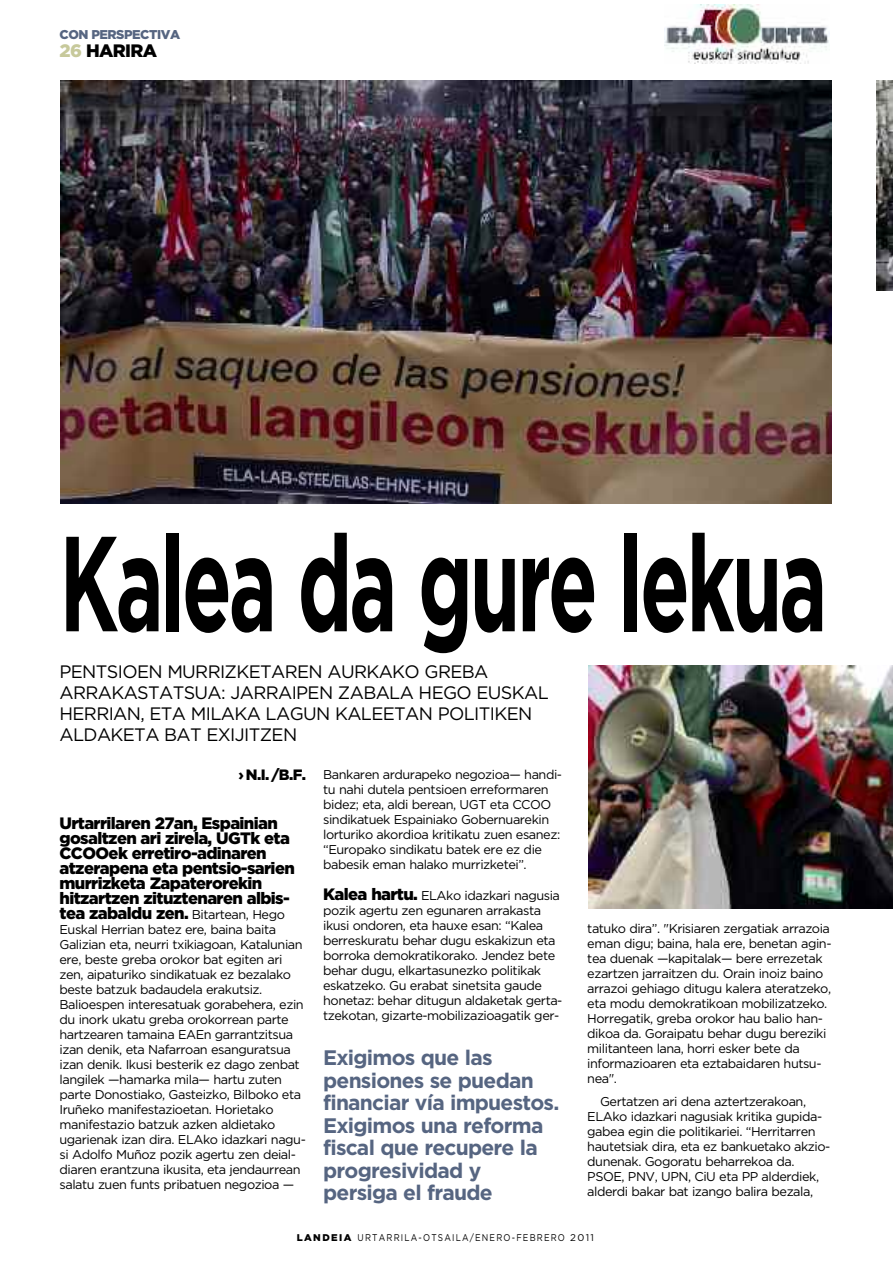
<style>
.page{position:relative;width:893px;height:1263px;background:#fff}
.page>*{position:absolute;margin:0;border:0;box-sizing:border-box;transform-origin:0 0}
.t1{font:700 135px "Gotham";letter-spacing:-.035em;color:#000;scale:.6 1}
.t2{font:700 21px/22.5px "Gotham";letter-spacing:-.035em;color:#566581}
.t3{font:18px/21px "Gotham";letter-spacing:-.035em;color:#000}
.t4{font:900 18px "Gotham";letter-spacing:-.035em;color:#000}
.t5{font:900 16.5px/15px "Gotham";letter-spacing:-.035em;color:#000}
.t6{font:900 15px "Gotham";color:#000}
.t7{font:12.75px/15px "Gotham";letter-spacing:-.035em;color:#000}
.t8{font:900 12.75px "Gotham";letter-spacing:-.035em;color:#566581}
.t9{font:9.75px "Gotham";letter-spacing:.145em;color:#000;scale:.85 1}
.s1{color:#c7c99b}
.s2{font-weight:400;font-size:12.75px}
.s3{font-weight:900;font-size:16.5px}
.s4{font-weight:900}
</style>
<div class="page">
<img style="left:665px;top:4px;width:165px;height:60px">
<img style="left:60px;top:81px;width:772px;height:423px">
<img style="left:588px;top:665px;width:305px;height:244px">
<img style="left:877px;top:81px;width:16px;height:210px">
<p class="t8" style="left:60px;top:27px;width:122px">CON PERSPECTIVA</p>
<h3 class="t4" style="left:60px;top:40px;width:99px"><span class="s1">26</span> HARIRA</h3>
<h1 class="t1" style="left:60px;top:505px;width:1281px">Kalea da gure lekua</h1>
<h3 class="t3" style="left:60px;top:661px;width:491px">PENTSIOEN MURRIZKETAREN AURKAKO GREBA ARRAKASTATSUA: JARRAIPEN ZABALA HEGO EUSKAL HERRIAN, ETA MILAKA LAGUN KALEETAN POLITIKEN ALDAKETA BAT EXIJITZEN</h3>
<p class="t6" style="left:238px;top:766px;width:69px">› N.I. /B.F.</p>
<p class="t5" style="left:60px;top:815px;width:237px">Urtarrilaren 27an, Espainian gosaltzen ari zirela, UGTk eta<br>CCOOek erretiro-adinaren atzerapena eta pentsio-sarien murrizketa Zapaterorekin hitzartzen zituztenaren albis&shy;tea zabaldu zen. <span class="s2">Bitartean, Hego</span></p>
<p class="t7" style="left:60px;top:922px;width:248px">Euskal Herrian batez ere, baina baita Galizian eta, neurri txikiagoan, Katalunian ere, beste greba orokor bat egiten ari zen, aipaturiko sindikatuak ez bezalako beste batzuk badaudela erakutsiz.<br>Balioespen interesatuak gorabehera, ezin du inork ukatu greba orokorrean parte hartzearen tamaina EAEn garrantzitsua izan denik, eta Nafarroan esanguratsua izan denik. Ikusi besterik ez dago zenbat langilek —hamarka mila— hartu zuten parte Donostiako, Gasteizko, Bilboko eta Iruñeko manifestazioetan. Horietako manifestazio batzuk azken aldietako ugarienak izan dira. ELAko idazkari nagu&shy;si Adolfo Muñoz pozik agertu zen deial&shy;diaren erantzuna ikusita, eta jendaurrean salatu zuen funts pribatuen negozioa —</p>
<p class="t7" style="left:323px;top:766px;width:240px">Bankaren ardurapeko negozioa— handi&shy;tu nahi dutela pentsioen erreformaren bidez; eta, aldi berean, UGT eta CCOO sindikatuek Espainiako Gobernuarekin lorturiko akordioa kritikatu zuen esanez: “Europako sindikatu batek ere ez die babesik eman halako murrizketei”.</p>
<p class="t7" style="left:323px;top:888px;width:241px"><span class="s3">Kalea hartu.</span> ELAko idazkari nagusia pozik agertu zen egunaren arrakasta ikusi ondoren, eta hauxe esan: “Kalea berreskuratu behar dugu eskakizun eta borroka demokratikorako. Jendez bete behar dugu, elkartasunezko politikak eskatzeko. Gu erabat sinetsita gaude honetaz: behar ditugun aldaketak gerta&shy;tzekotan, gizarte-mobilizazioagatik ger-</p>
<h2 class="t2" style="left:323px;top:1046px;width:238px">Exigimos que las pensiones se puedan financiar vía impuestos.<br>Exigimos una reforma fiscal que recupere la progresividad y persiga el fraude</h2>
<p class="t7" style="left:587px;top:921px;width:246px">tatuko dira”. "Krisiaren zergatiak arrazoia eman digu; baina, hala ere, benetan agin&shy;tea duenak —kapitalak— bere errezetak ezartzen jarraitzen du. Orain inoiz baino arrazoi gehiago ditugu kalera ateratzeko, eta modu demokratikoan mobilizatzeko.<br>Horregatik, greba orokor hau balio han&shy;dikoa da. Goraipatu behar dugu bereziki militanteen lana, horri esker bete da informazioaren eta eztabaidaren hutsu&shy;nea".</p>
<p class="t7" style="left:587px;top:1093px;width:245px;text-indent:13px">Gertatzen ari dena aztertzerakoan, ELAko idazkari nagusiak kritika gupida&shy;gabea egin die politikariei. “Herritarren hautetsiak dira, eta ez bankuetako akzio&shy;dunenak. Gogoratu beharrekoa da.<br>PSOE, PNV, UPN, CiU eta PP alderdiek, alderdi bakar bat izango balira bezala,</p>
<p class="t9" style="left:297px;top:1232px;width:351px"><span class="s4">LANDEIA</span> URTARRILA-OTSAILA/ENERO-FEBRERO 2011</p>
</div>
